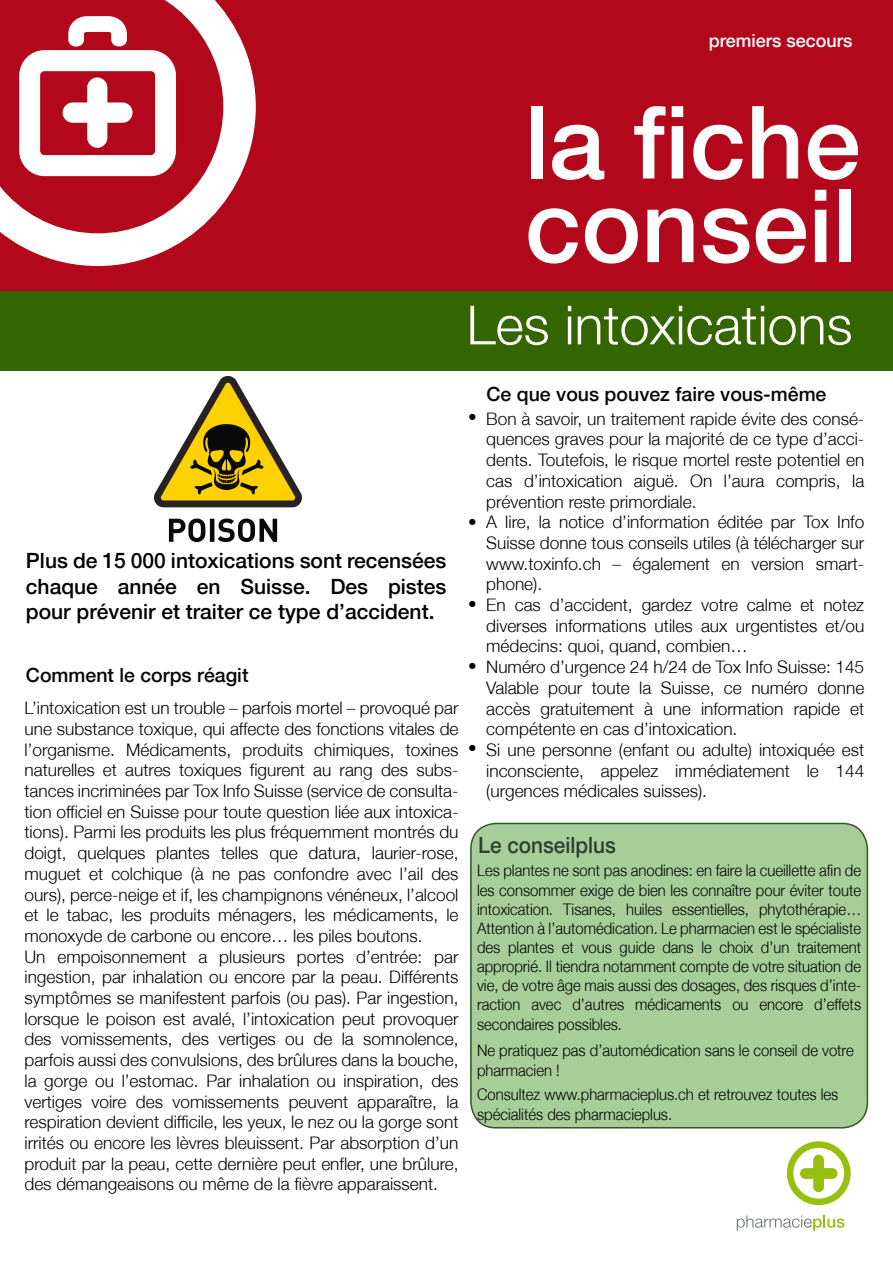
<style>
.page{position:relative;width:893px;height:1263px;background:#fff}
.page>*{position:absolute;margin:0;border:0;box-sizing:border-box;transform-origin:0 0}
.t1{font:500 101.4px/83.6px "Helvetica Neue";color:#fff}
.t2{font:300 54px "Helvetica Neue";color:#fff}
.t3{font:500 22.35px "Helvetica Neue";color:#2d3f2e;scale:.93 1}
.t4{font:500 21px/25.2px "Helvetica Neue";color:#000;text-align:justify}
.t5{font:500 19.5px "Helvetica Neue";color:#070707}
.t6{font:500 18px "Helvetica Neue";color:#fff}
.t7{font:300 17.25px/20.7px "Helvetica Neue";color:#000}
.t8{font:300 15.9px/19.2px "Helvetica Neue";color:#000;scale:.93 1}
</style>
<div class="page">
<div style="left:0;top:0;width:893px;height:291px;background:#b3071b"></div>
<svg style="left:787px;top:1141px;width:64px;height:64px"></svg>
<svg style="left:737px;top:1215px;width:107px;height:16px"></svg>
<div style="left:0;top:291px;width:893px;height:79px;background:#360"></div>
<svg style="left:0;top:0;width:256px;height:266px"></svg>
<svg style="left:19px;top:16px;width:157px;height:160px"></svg>
<div style="left:0;top:0;width:35px;height:45px;background:#b3071b"></div>
<img style="left:154px;top:377px;width:148px;height:164px">
<div style="left:471px;top:823px;width:396px;height:305px;background:#a7ce99;border-radius:25px"></div>
<div style="left:470px;top:823px;width:398px;height:305px;border:2px solid #355628;border-radius:25px"></div>
<p class="t6" style="left:709px;top:30px;width:145px">premiers secours</p>
<h1 class="t1" style="left:524px;top:100px;width:338px">la fiche conseil</h1>
<h2 class="t2" style="left:466px;top:292px;width:387px">Les intoxications</h2>
<p class="t4" style="left:26px;top:548px;width:422px">Plus de 15 000 intoxications sont recensées chaque année en Suisse. Des pistes pour prévenir et traiter ce type d’accident.</p>
<p class="t5" style="left:26px;top:663px;width:224px">Comment le corps réagit</p>
<p class="t7" style="left:24px;top:697px;width:436px">L’intoxication est un trouble – parfois mortel – provoqué par une substance toxique, qui affecte des fonctions vitales de l’organisme. Médicaments, produits chimiques, toxines naturelles et autres toxiques figurent au rang des subs&shy;tances incriminées par Tox Info Suisse (service de consulta&shy;tion officiel en Suisse pour toute question liée aux intoxica&shy;tions). Parmi les produits les plus fréquemment montrés du doigt, quelques plantes telles que datura, laurier-rose, muguet et colchique (à ne pas confondre avec l’ail des ours), perce-neige et if, les champignons vénéneux, l’alcool et le tabac, les produits ménagers, les médicaments, le monoxyde de carbone ou encore… les piles boutons.<br>Un empoisonnement a plusieurs portes d’entrée: par ingestion, par inhalation ou encore par la peau. Différents symptômes se manifestent parfois (ou pas). Par ingestion, lorsque le poison est avalé, l’intoxication peut provoquer des vomissements, des vertiges ou de la somnolence, parfois aussi des convulsions, des brûlures dans la bouche, la gorge ou l’estomac. Par inhalation ou inspiration, des vertiges voire des vomissements peuvent apparaître, la respiration devient difficile, les yeux, le nez ou la gorge sont irrités ou encore les lèvres bleuissent. Par absorption d’un produit par la peau, cette dernière peut enfler, une brûlure, des démangeaisons ou même de la fièvre apparaissent.</p>
<p class="t7" style="left:468px;top:406px;width:10px">•</p>
<p class="t7" style="left:468px;top:511px;width:10px">•</p>
<p class="t7" style="left:468px;top:593px;width:10px">•</p>
<p class="t7" style="left:468px;top:655px;width:10px">•</p>
<p class="t7" style="left:468px;top:737px;width:10px">•</p>
<p class="t5" style="left:486px;top:383px;width:341px">Ce que vous pouvez faire vous-même</p>
<p class="t7" style="left:486px;top:408px;width:380px">Bon à savoir, un traitement rapide évite des consé&shy;quences graves pour la majorité de ce type d’acci&shy;dents. Toutefois, le risque mortel reste potentiel en cas d’intoxication aiguë. On l’aura compris, la prévention reste primordiale.<br>A lire, la notice d’information éditée par Tox Info Suisse donne tous conseils utiles (à télécharger sur www.toxinfo.ch – également en version smart&shy;phone).<br>En cas d’accident, gardez votre calme et notez diverses informations utiles aux urgentistes et/ou médecins: quoi, quand, combien…<br>Numéro d’urgence 24 h/24 de Tox Info Suisse: 145<br>Valable pour toute la Suisse, ce numéro donne accès gratuitement à une information rapide et compétente en cas d’intoxication.<br>Si une personne (enfant ou adulte) intoxiquée est inconsciente, appelez immédiatement le 144 (urgences médicales suisses).</p>
<p class="t3" style="left:478px;top:832px;width:149px">Le conseilplus</p>
<p class="t8" style="left:477px;top:861px;width:415px;text-align:justify">Les plantes ne sont pas anodines: en faire la cueillette afin de les consommer exige de bien les connaître pour éviter toute intoxication. Tisanes, huiles essentielles, phytothérapie… Attention à l’automédication. Le pharmacien est le spécialiste des plantes et vous guide dans le choix d’un traitement approprié. Il tiendra notamment compte de votre situation de vie, de votre âge mais aussi des dosages, des risques d’inte&shy;raction avec d’autres médicaments ou encore d’effets secondaires possibles.</p>
<p class="t8" style="left:477px;top:1041px;width:406px">Ne pratiquez pas d’automédication sans le conseil de votre pharmacien !</p>
<p class="t8" style="left:477px;top:1085px;width:390px">Consultez www.pharmacieplus.ch et retrouvez toutes les spécialités des pharmacieplus.</p>
</div>
